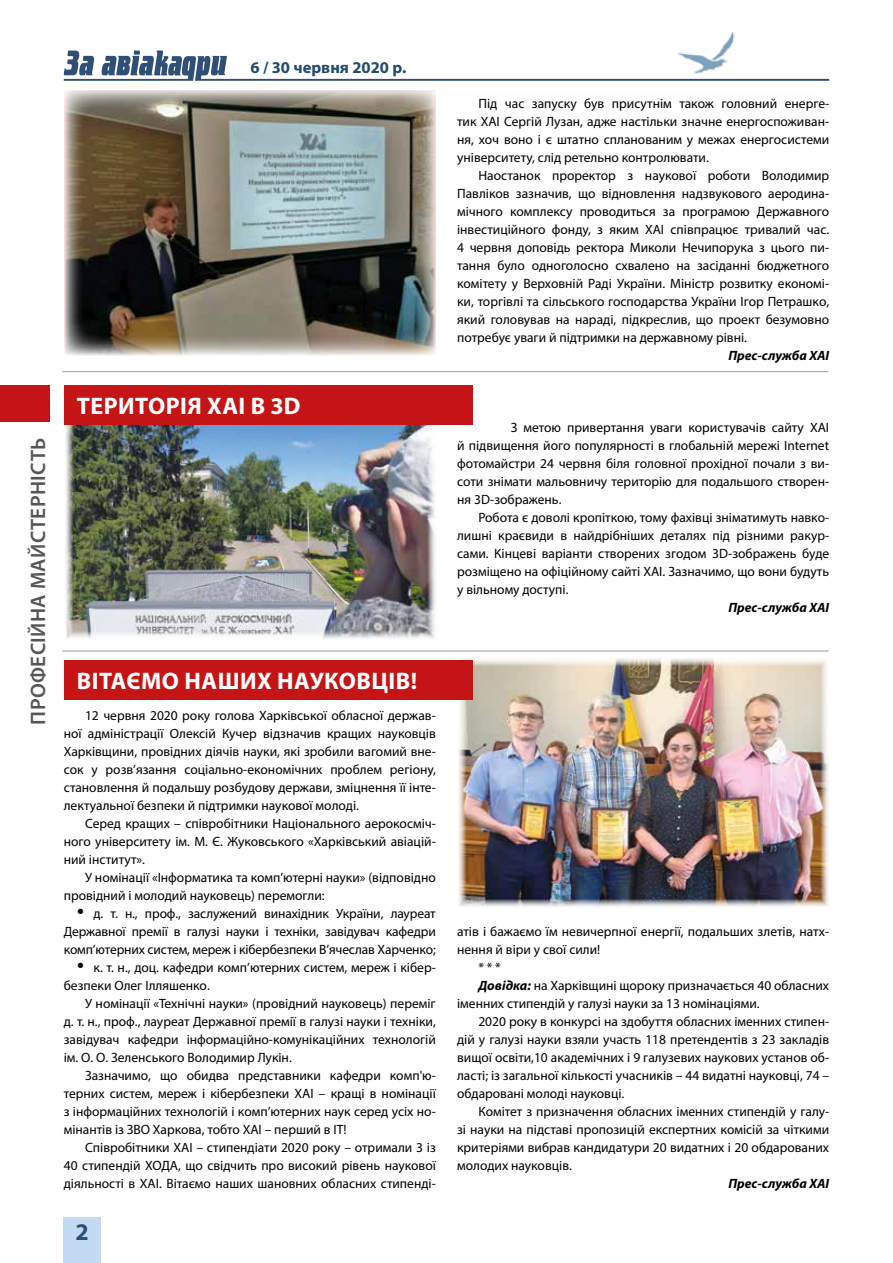
<style>
.page{position:relative;width:893px;height:1263px;background:#fff}
.page>*{position:absolute;margin:0;border:0;box-sizing:border-box;transform-origin:0 0}
.t1{font:700 24px "Myriad Pro";letter-spacing:.02em;color:#fff}
.t2{font:700 24px "Myriad Pro";color:#304f78}
.t3{font:600 21px "Myriad Pro";letter-spacing:.02em;color:#565655}
.t4{font:700 16.5px "Myriad Pro";color:#234a71}
.t5{font:13.5px/18px "Myriad Pro";color:#000;text-align:justify}
.t6{font:italic 700 13.5px "Myriad Pro";color:#000}
.s1{font-weight:700;font-style:italic}
</style>
<div class="page">
<hr style="left:62px;top:371px;width:767px;height:1px;background:#9c9c9d">
<hr style="left:62px;top:651px;width:767px;height:1px;background:#9c9c9d">
<img style="left:720px;top:32px;width:15px;height:19px">
<div style="left:0;top:386px;width:49px;height:36px;background:#c51415"></div>
<div style="left:63px;top:1217px;width:38px;height:46px;background:#c3daf3"></div>
<img style="left:457px;top:658px;width:371px;height:249px">
<img style="left:66px;top:425px;width:369px;height:214px">
<img style="left:67px;top:93px;width:366px;height:263px">
<div style="left:64px;top:385px;width:408px;height:40px;background:#c51415"></div>
<div style="left:64px;top:660px;width:408px;height:39px;background:#c51415"></div>
<svg style="left:64px;top:51px;width:765px;height:30px"></svg>
<p class="t4" style="left:251px;top:57px;width:157px">6 / 30 червня 2020 р.</p>
<h2 class="t3" style="left:25px;top:725px;width:288px;rotate:-90deg">ПРОФЕСІЙНА МАЙСТЕРНІСТЬ</h2>
<h1 class="t1" style="left:77px;top:390px;width:225px">ТЕРИТОРІЯ ХАІ В 3D</h1>
<h1 class="t1" style="left:77px;top:665px;width:342px">ВІТАЄМО НАШИХ НАУКОВЦІВ!</h1>
<p class="t5" style="left:64px;top:706px;width:374px;text-indent:21px">12 червня 2020 року голова Харківської обласної держав&shy;ної адміністрації Олексій Кучер відзначив кращих науковців Харківщини, провідних діячів науки, які зробили вагомий вне&shy;сок у розв’язання соціально-економічних проблем регіону, становлення й подальшу розбудову держави, зміцнення її інте&shy;лектуальної безпеки й підтримки наукової молоді.</p>
<p class="t5" style="left:64px;top:814px;width:374px;text-indent:21px">Серед кращих – співробітники Національного аерокосміч&shy;ного університету ім. М. Є. Жуковського «Харківський авіацій&shy;ний інститут».</p>
<p class="t5" style="left:64px;top:868px;width:374px;text-indent:21px">У номінації «Інформатика та комп’ютерні науки» (відповідно провідний і молодий науковець) перемогли:</p>
<p class="t5" style="left:94px;top:904px;width:344px">д. т. н., проф., заслужений винахідник України, лауреат</p>
<p class="t5" style="left:64px;top:922px;width:374px">Державної премії в галузі науки і техніки, завідувач кафедри</p>
<p class="t5" style="left:64px;top:940px;width:374px">комп’ютерних систем, мереж і кібербезпеки В’ячеслав Харченко;</p>
<p class="t5" style="left:94px;top:958px;width:344px">к. т. н., доц. кафедри комп’ютерних систем, мереж і кібер-</p>
<p class="t5" style="left:64px;top:976px;width:148px">безпеки Олег Ілляшенко.</p>
<p class="t5" style="left:85px;top:994px;width:352px">У номінації «Технічні науки» (провідний науковець) переміг</p>
<p class="t5" style="left:64px;top:1012px;width:373px">д. т. н., проф., лауреат Державної премії в галузі науки і техніки,</p>
<p class="t5" style="left:64px;top:1030px;width:374px">завідувач кафедри інформаційно-комунікаційних технологій</p>
<p class="t5" style="left:64px;top:1048px;width:230px">ім. О. О. Зеленського Володимир Лукін.</p>
<p class="t5" style="left:85px;top:1066px;width:352px">Зазначимо, що обидва представники кафедри комп'ю-</p>
<p class="t5" style="left:64px;top:1084px;width:374px">терних систем, мереж і кібербезпеки ХАІ – кращі в номінації</p>
<p class="t5" style="left:64px;top:1102px;width:374px">з інформаційних технологій і комп’ютерних наук серед усіх но-</p>
<p class="t5" style="left:64px;top:1120px;width:284px">мінантів із ЗВО Харкова, тобто ХАІ – перший в ІТ!</p>
<p class="t5" style="left:85px;top:1138px;width:352px">Співробітники ХАІ – стипендіати 2020 року – отримали 3 із</p>
<p class="t5" style="left:64px;top:1156px;width:374px">40 стипендій ХОДА, що свідчить про високий рівень наукової</p>
<p class="t5" style="left:64px;top:1174px;width:374px">діяльності в ХАІ. Вітаємо наших шановних обласних стипенді-</p>
<h1 class="t2" style="left:76px;top:1216px;width:15px">2</h1>
<p class="t5" style="left:457px;top:94px;width:374px;text-indent:21px">Під час запуску був присутнім також головний енерге&shy;тик ХАІ Сергій Лузан, адже настільки значне енергоспоживан&shy;ня, хоч воно і є штатно спланованим у межах енергосистеми університету, слід ретельно контролювати.</p>
<p class="t5" style="left:457px;top:166px;width:374px;text-indent:21px">Наостанок проректор з наукової роботи Володимир Павліков зазначив, що відновлення надзвукового аеродина&shy;мічного комплексу проводиться за програмою Державного інвестиційного фонду, з яким ХАІ співпрацює тривалий час.<br>4 червня доповідь ректора Миколи Нечипорука з цього пи&shy;тання було одноголосно схвалено на засіданні бюджетного комітету у Верховній Раді України. Міністр розвитку економі&shy;ки, торгівлі та сільського господарства України Ігор Петрашко, який головував на нараді, підкреслив, що проект безумовно потребує уваги й підтримки на державному рівні.</p>
<p class="t6" style="left:728px;top:347px;width:102px">Прес-служба ХАІ</p>
<p class="t5" style="left:457px;top:418px;width:374px;text-indent:54px">З метою привертання уваги користувачів сайту ХАІ й підвищення його популярності в глобальній мережі Internet фотомайстри 24 червня біля головної прохідної почали з ви&shy;соти знімати мальовничу територію для подальшого створен&shy;ня 3D-зображень.</p>
<p class="t5" style="left:457px;top:508px;width:374px;text-indent:21px">Робота є доволі кропіткою, тому фахівці зніматимуть навко&shy;лишні краєвиди в найдрібніших деталях під різними ракур&shy;сами. Кінцеві варіанти створених згодом 3D-зображень буде розміщено на офіційному сайті ХАІ. Зазначимо, що вони будуть у вільному доступі.</p>
<p class="t6" style="left:728px;top:599px;width:102px">Прес-служба ХАІ</p>
<p class="t5" style="left:457px;top:922px;width:374px">атів і бажаємо їм невичерпної енергії, подальших злетів, натх-</p>
<p class="t5" style="left:457px;top:940px;width:145px">нення й віри у свої сили!</p>
<p class="t5" style="left:478px;top:958px;width:24px">* * *</p>
<p class="t5" style="left:478px;top:976px;width:352px"><span class="s1">Довідка:</span> на Харківщині щороку призначається 40 обласних</p>
<p class="t5" style="left:457px;top:994px;width:304px">іменних стипендій у галузі науки за 13 номінаціями.</p>
<p class="t5" style="left:478px;top:1012px;width:352px">2020 року в конкурсі на здобуття обласних іменних стипен-</p>
<p class="t5" style="left:457px;top:1030px;width:374px">дій у галузі науки взяли участь 118 претендентів з 23 закладів</p>
<p class="t5" style="left:457px;top:1048px;width:374px">вищої освіти,10 академічних і 9 галузевих наукових установ об-</p>
<p class="t5" style="left:457px;top:1066px;width:374px">ласті; із загальної кількості учасників – 44 видатні науковці, 74 –</p>
<p class="t5" style="left:457px;top:1084px;width:169px">обдаровані молоді науковці.</p>
<p class="t5" style="left:478px;top:1102px;width:352px">Комітет з призначення обласних іменних стипендій у галу-</p>
<p class="t5" style="left:457px;top:1120px;width:374px">зі науки на підставі пропозицій експертних комісій за чіткими</p>
<p class="t5" style="left:457px;top:1138px;width:374px">критеріями вибрав кандидатури 20 видатних і 20 обдарованих</p>
<p class="t5" style="left:457px;top:1156px;width:116px">молодих науковців.</p>
<p class="t6" style="left:728px;top:1175px;width:102px">Прес-служба ХАІ</p>
</div>
